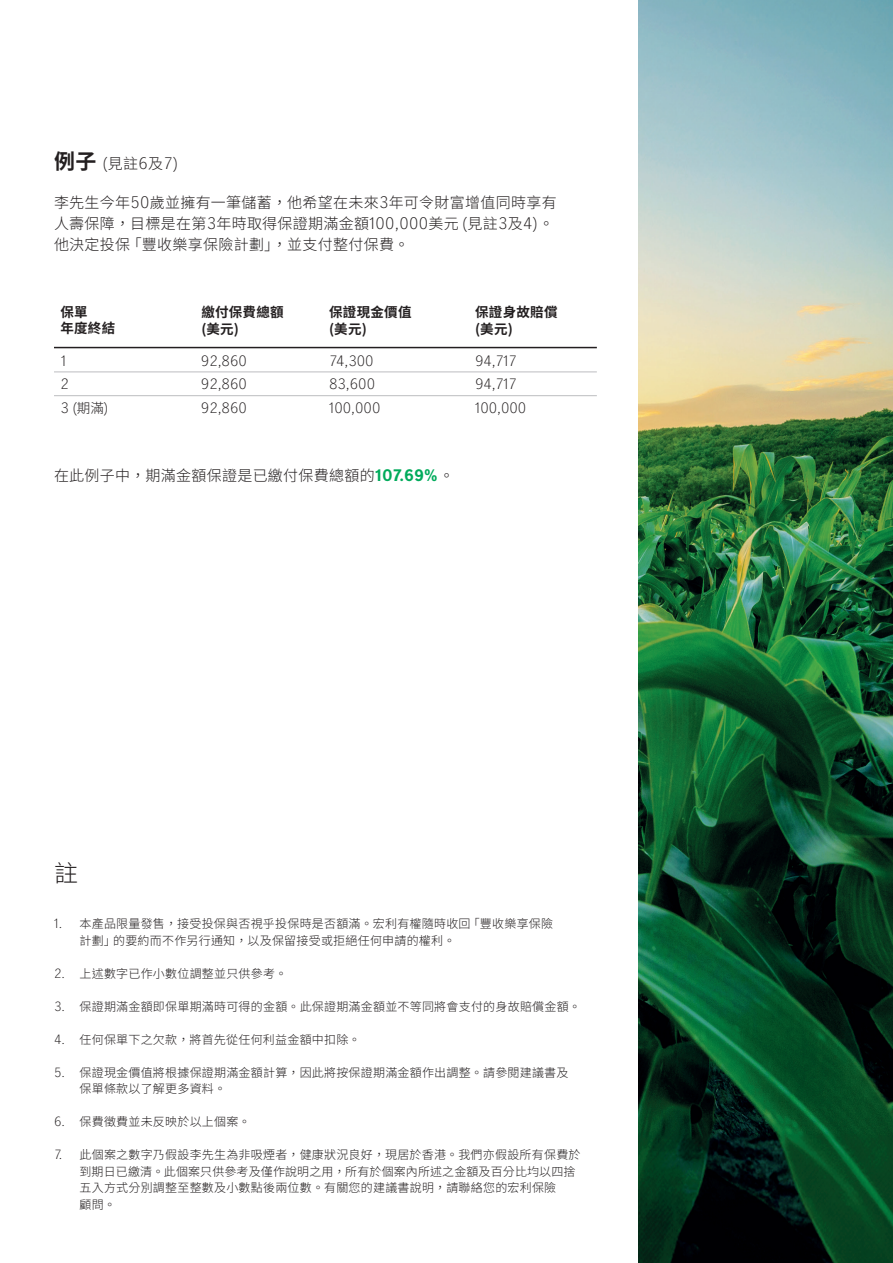
<style>
.page{position:relative;width:893px;height:1263px;background:#fff}
.page>*{position:absolute;margin:0;border:0;box-sizing:border-box;transform-origin:0 0}
.t1{font:300 24px "Noto Sans CJ Ktc";color:#231f20}
.t2{font:300 15px/21px "Noto Sans CJ Ktc";letter-spacing:.02em;color:#231f20}
.t3{font:300 15px "Manulife JH Sans";color:#231f20}
.t4{font:300 13.5px "Manulife JH Sans";color:#231f20}
.t5{font:700 13.5px/16.5px "Noto Sans CJ Ktc";letter-spacing:.02em;color:#231f20}
.t6{font:300 12px/16.5px "Noto Sans CJ Ktc";letter-spacing:.02em;color:#231f20}
.s1{font-family:"Noto Sans CJ Ktc";font-weight:700;font-size:21px}
.s2{font-family:"Noto Sans CJ Ktc"}
.s3{font-family:"Manulife JH Sans"}
.s4{font-family:"Manulife JH Sans";font-weight:700;color:#00ab5b}
</style>
<div class="page">
<hr style="left:54px;top:347px;width:543px;height:1px;background:#231f20">
<hr style="left:54px;top:372px;width:543px;height:1px;background:#bcbdc0">
<hr style="left:54px;top:395px;width:543px;height:1px;background:#bcbdc0">
<img style="left:638px;top:0;width:255px;height:1263px">
<p class="t3" style="left:54px;top:153px;width:125px"><span class="s1">例子</span> (<span class="s2">見註</span>6<span class="s2">及</span>7)</p>
<p class="t2" style="left:54px;top:192px;width:504px">李先生今年<span class="s3">50</span>歲並擁有一筆儲蓄 ， 他希望在未來<span class="s3">3</span>年可令財富增值同時享有</p>
<p class="t2" style="left:54px;top:213px;width:501px">人壽保障 ， 目標是在第<span class="s3">3</span>年時取得保證期滿金額<span class="s3">100,000</span>美元 <span class="s3">(</span>見註<span class="s3">3</span>及<span class="s3">4)</span> 。他決定投保 「豐收樂享保險計劃」， 並支付整付保費 。</p>
<p class="t5" style="left:60px;top:304px;width:56px">保單<br>年度終結</p>
<p class="t4" style="left:61px;top:351px;width:7px">1</p>
<p class="t4" style="left:60px;top:374px;width:10px">2</p>
<p class="t4" style="left:60px;top:398px;width:49px">3 (<span class="s2">期滿</span>)</p>
<p class="t5" style="left:201px;top:304px;width:84px">繳付保費總額(美元)</p>
<p class="t4" style="left:201px;top:351px;width:47px">92,860</p>
<p class="t4" style="left:201px;top:374px;width:47px">92,860</p>
<p class="t4" style="left:201px;top:398px;width:47px">92,860</p>
<p class="t5" style="left:329px;top:304px;width:84px">保證現金價值(美元)</p>
<p class="t4" style="left:329px;top:351px;width:46px">74,300</p>
<p class="t4" style="left:329px;top:374px;width:47px">83,600</p>
<p class="t4" style="left:329px;top:398px;width:53px">100,000</p>
<p class="t2" style="left:54px;top:465px;width:401px">在此例子中 ， 期滿金額保證是已繳付保費總額的<span class="s4">107.69%</span> 。</p>
<p class="t5" style="left:475px;top:304px;width:84px">保證身故賠償(美元)</p>
<p class="t4" style="left:475px;top:351px;width:43px">94,717</p>
<p class="t4" style="left:475px;top:374px;width:43px">94,717</p>
<p class="t4" style="left:475px;top:398px;width:53px">100,000</p>
<p class="t1" style="left:54px;top:859px;width:25px">註</p>
<p class="t6" style="left:80px;top:916px;width:475px;text-indent:-26px"><span class="s3">1.</span> 本產品限量發售 ， 接受投保與否視乎投保時是否額滿 。 宏利有權隨時收回 「豐收樂享保險計劃」的要約而不作另行通知 ， 以及保留接受或拒絕任何申請的權利 。</p>
<p class="t6" style="left:54px;top:965px;width:235px"><span class="s3">2.</span> 上述數字已作小數位調整並只供參考 。</p>
<p class="t6" style="left:54px;top:998px;width:528px"><span class="s3">3.</span> 保證期滿金額即保單期滿時可得的金額 。 此保證期滿金額並不等同將會支付的身故賠償金額 。</p>
<p class="t6" style="left:54px;top:1031px;width:308px"><span class="s3">4.</span> 任何保單下之欠款 ， 將首先從任何利益金額中扣除 。</p>
<p class="t6" style="left:80px;top:1064px;width:490px;text-indent:-26px"><span class="s3">5.</span> 保證現金價值將根據保證期滿金額計算 ， 因此將按保證期滿金額作出調整 。 請參閱建議書及保單條款以了解更多資料 。</p>
<p class="t6" style="left:54px;top:1114px;width:198px"><span class="s3">6.</span> 保費徵費並未反映於以上個案 。</p>
<p class="t6" style="left:80px;top:1147px;width:503px;text-indent:-26px"><span class="s3">7.</span> 此個案之數字乃假設李先生為非吸煙者 ， 健康狀況良好 ， 現居於香港 。 我們亦假設所有保費於到期日已繳清 。 此個案只供參考及僅作說明之用 ， 所有於個案內所述之金額及百分比均以四捨五入方式分別調整至整數及小數點後兩位數 。 有關您的建議書說明 ， 請聯絡您的宏利保險<br>顧問 。</p>
</div>
